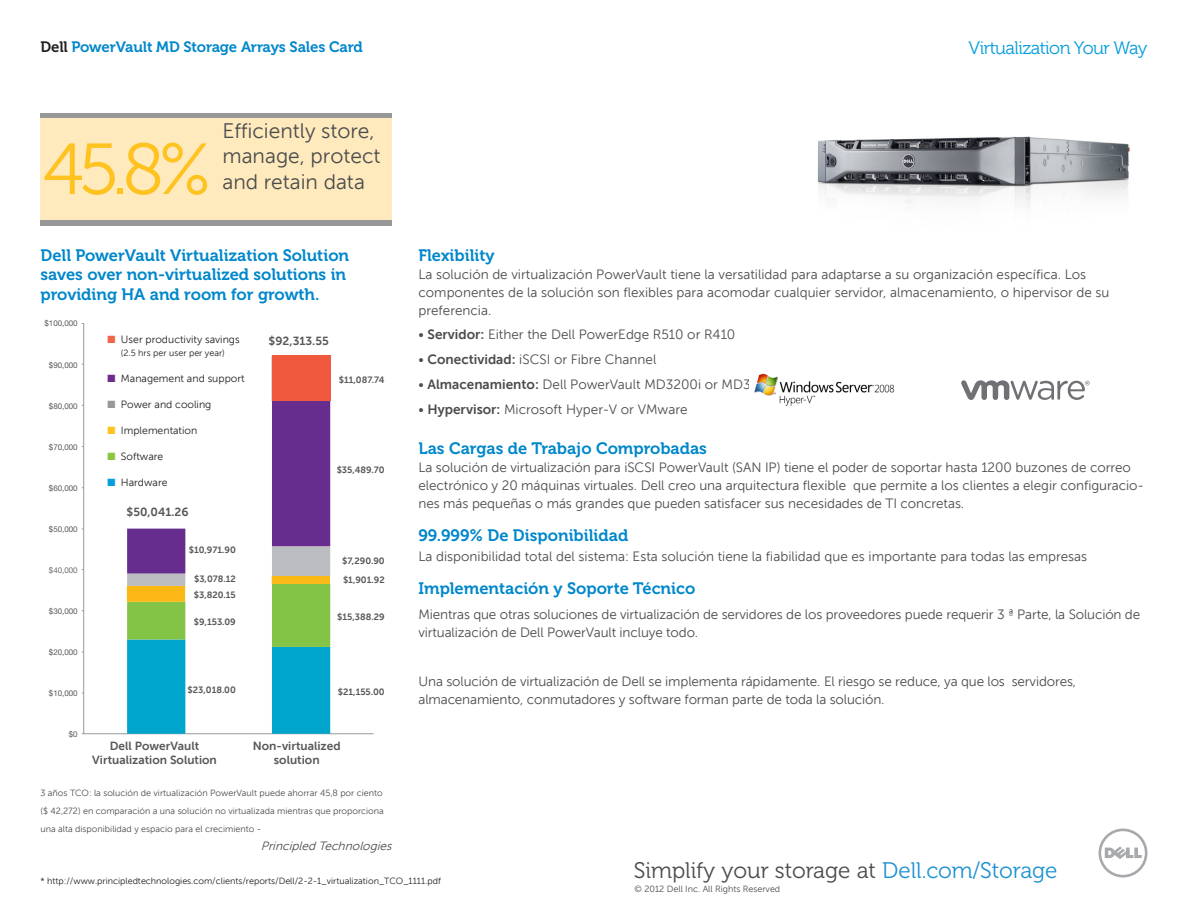
<style>
.page{position:relative;width:1188px;height:918px;background:#fff}
.page>*{position:absolute;margin:0;border:0;box-sizing:border-box;transform-origin:0 0}
.Table_Text{font:72px "Museo Sans For Dell";color:#fec221}
.t1{font:22.5px "Museo 300";color:#4b4c4d}
.Table_Text-2{font:21px/25.2px "Museo Sans For Dell";color:#4b4c4d}
.t2{font:18px "Museo For Dell";letter-spacing:-.03em;color:#069ddc}
.Page_3_Paragraph_Hea{font:16.5px/19.8px "Museo 700";color:#0087cb}
.t3{font:15px "Museo 700";letter-spacing:-.01em;color:#0087cb}
.Page_3_Body_Text{font:13.5px/18px "Museo Sans For Dell";letter-spacing:-.005em;color:#4b4c4d}
.Page_3_Body_Bullet{font:13.5px "Museo Sans For Dell";color:#4b4c4d}
.Page_3_Body_Text-2{font:italic 12px "Museo Sans For Dell";color:#4b4c4d}
.t4{font:700 11.85px/14.2px "Museo Sans For Dell";color:#57585a;text-align:center}
.Table_Text-3{font:10.5px "Museo Sans For Dell";color:#231f20}
.t5{font:700 9.15px/16px "Museo Sans For Dell";color:#57585a}
.Page_3_Body_Text-3{font:9px/18px "Museo Sans For Dell";color:#4b4c4d;text-align:justify}
.Table_Text-4{font:9px "Museo Sans For Dell";color:#231f20}
.t6{font:7.95px "Helvetica Neue LT Std";color:#57585a}
.t7{font:7.95px "Helvetica Neue LT Std";color:#6c6d70}
.s1{color:#231f20}
.s2{color:#f26648}
.s3{color:#6e2a8e}
.s4{color:#989898}
.s5{color:#fec221}
.s6{color:#8bc63e}
.s7{color:#069ddc}
.s8{font-weight:700}
.s9{color:#1f92d1}
</style>
<div class="page">
<svg style="left:1099px;top:829px;width:49px;height:48px"></svg>
<hr style="left:84px;top:733px;width:290px;height:1px;background:#989898">
<img style="left:271px;top:355px;width:60px;height:49px">
<svg style="left:127px;top:400px;width:203px;height:334px"></svg>
<div style="left:272px;top:355px;width:58px;height:45px;background:#f0593e"></div>
<hr style="left:83px;top:323px;width:1px;height:411px;background:#989898">
<div style="left:40px;top:113px;width:352px;height:112px;background:#989898"></div>
<div style="left:40px;top:118px;width:352px;height:102px;background:#feeabd"></div>
<img style="left:817px;top:136px;width:313px;height:70px">
<svg style="left:961px;top:380px;width:129px;height:20px"></svg>
<img style="left:754px;top:373px;width:141px;height:33px">
<p class="t3" style="left:40px;top:38px;width:324px"><span class="s1">Dell</span> PowerVault MD Storage Arrays Sales Card</p>
<h3 class="t2" style="left:969px;top:38px;width:180px">Virtualization Your Way</h3>
<p class="Table_Text" style="left:42px;top:130px;width:171px">45.8%</p>
<p class="Table_Text-2" style="left:222px;top:118px;width:160px">Efficiently store, manage, protect and retain data</p>
<p class="Page_3_Paragraph_Hea" style="left:40px;top:245px;width:310px">Dell PowerVault Virtualization Solution saves over non-virtualized solutions in providing HA and room for growth.</p>
<p class="Table_Text-3" style="left:107px;top:334px;width:134px"><span class="s2">■</span> User productivity savings</p>
<p class="Table_Text-4" style="left:121px;top:348px;width:105px">(2.5 hrs per user per year)</p>
<p class="Table_Text-3" style="left:107px;top:372px;width:139px"><span class="s3">■</span> Management and support</p>
<p class="Table_Text-3" style="left:107px;top:398px;width:105px"><span class="s4">■</span> Power and cooling</p>
<p class="Table_Text-3" style="left:107px;top:425px;width:91px"><span class="s5">■</span> Implementation</p>
<p class="Table_Text-3" style="left:107px;top:451px;width:57px"><span class="s6">■</span> Software</p>
<p class="Table_Text-3" style="left:107px;top:477px;width:62px"><span class="s7">■</span> Hardware</p>
<p class="t6" style="left:44px;top:319px;width:35px">$100,000</p>
<p class="t4" style="left:269px;top:334px;width:62px">$92,313.55</p>
<p class="t6" style="left:49px;top:360px;width:30px">$90,000</p>
<p class="t5" style="left:339px;top:372px;width:47px">$11,087.74</p>
<p class="t6" style="left:49px;top:401px;width:30px">$80,000</p>
<p class="t6" style="left:49px;top:442px;width:30px">$70,000</p>
<p class="t5" style="left:337px;top:462px;width:50px">$35,489.70</p>
<p class="t6" style="left:49px;top:483px;width:30px">$60,000</p>
<p class="t6" style="left:49px;top:524px;width:30px">$50,000</p>
<p class="t7" style="left:49px;top:565px;width:30px">$40,000</p>
<p class="t6" style="left:49px;top:606px;width:30px">$30,000</p>
<p class="t6" style="left:49px;top:647px;width:30px">$20,000</p>
<p class="t6" style="left:49px;top:688px;width:30px">$10,000</p>
<p class="t6" style="left:69px;top:730px;width:10px">$0</p>
<p class="t4" style="left:127px;top:505px;width:63px">$50,041.26</p>
<p class="t5" style="left:189px;top:542px;width:49px">$10,971.90</p>
<p class="t5" style="left:194px;top:571px;width:44px">$3,078.12 $3,820.15</p>
<p class="t5" style="left:194px;top:614px;width:43px">$9,153.09</p>
<p class="t5" style="left:188px;top:682px;width:50px">$23,018.00</p>
<p class="t5" style="left:342px;top:551px;width:44px;line-height:19px">$7,290.90 $1,901.92</p>
<p class="t5" style="left:337px;top:609px;width:49px">$15,388.29</p>
<p class="t5" style="left:338px;top:684px;width:48px">$21,155.00</p>
<p class="t4" style="left:92px;top:739px;width:126px">Dell PowerVault<br>Virtualization Solution</p>
<p class="t4" style="left:253px;top:739px;width:89px">Non-virtualized solution</p>
<p class="Page_3_Body_Text-3" style="left:40px;top:784px;width:345px">3 años TCO: la solución de virtualización PowerVault puede ahorrar 45,8 por ciento ($ 42,272) en comparación a una solución no virtualizada mientras que proporciona una alta disponibilidad y espacio para el crecimiento -</p>
<p class="Page_3_Body_Text-2" style="left:261px;top:840px;width:136px">Principled Technologies</p>
<p class="Page_3_Paragraph_Hea" style="left:418px;top:245px;width:77px">Flexibility</p>
<p class="Page_3_Body_Text" style="left:418px;top:265px;width:693px">La solución de virtualización PowerVault tiene la versatilidad para adaptarse a su organización específica. Los componentes de la solución son flexibles para acomodar cualquier servidor, almacenamiento, o hipervisor de su preferencia.</p>
<p class="Page_3_Body_Bullet" style="left:418px;top:327px;width:318px">• <span class="s8">Servidor:</span> Either the Dell PowerEdge R510 or R410</p>
<p class="Page_3_Body_Bullet" style="left:418px;top:352px;width:239px">• <span class="s8">Conectividad:</span> iSCSI or Fibre Channel</p>
<p class="Page_3_Body_Bullet" style="left:418px;top:377px;width:363px">• <span class="s8">Almacenamiento:</span> Dell PowerVault MD3200i or MD3600f</p>
<p class="Page_3_Body_Bullet" style="left:418px;top:402px;width:271px">• <span class="s8">Hypervisor:</span> Microsoft Hyper-V or VMware</p>
<p class="Page_3_Paragraph_Hea" style="left:418px;top:438px;width:290px">Las Cargas de Trabajo Comprobadas</p>
<p class="Page_3_Body_Text" style="left:418px;top:458px;width:727px">La solución de virtualización para iSCSI PowerVault (SAN IP) tiene el poder de soportar hasta 1200 buzones de correo electrónico y 20 máquinas virtuales. Dell creo una arquitectura flexible que permite a los clientes a elegir configuracio&shy;nes más pequeñas o más grandes que pueden satisfacer sus necesidades de TI concretas.</p>
<p class="Page_3_Paragraph_Hea" style="left:418px;top:526px;width:211px">99.999% De Disponibilidad</p>
<p class="Page_3_Body_Text" style="left:418px;top:547px;width:670px">La disponibilidad total del sistema: Esta solución tiene la fiabilidad que es importante para todas las empresas</p>
<p class="Page_3_Paragraph_Hea" style="left:418px;top:579px;width:278px">Implementación y Soporte Técnico</p>
<p class="Page_3_Body_Text" style="left:418px;top:605px;width:723px">Mientras que otras soluciones de virtualización de servidores de los proveedores puede requerir 3 ª Parte, la Solución de virtualización de Dell PowerVault incluye todo.</p>
<p class="Page_3_Body_Text" style="left:418px;top:673px;width:659px">Una solución de virtualización de Dell se implementa rápidamente. El riesgo se reduce, ya que los servidores, almacenamiento, conmutadores y software forman parte de toda la solución.</p>
<p class="Table_Text-4" style="left:40px;top:876px;width:402px">* http://www.principledtechnologies.com/clients/reports/Dell/2-2-1_virtualization_TCO_1111.pdf</p>
<h2 class="t1" style="left:634px;top:859px;width:425px">Simplify your storage at <span class="s9">Dell.com/Storage</span></h2>
<p class="Page_3_Body_Text-3" style="left:634px;top:880px;width:147px">© 2012 Dell Inc. All Rights Reserved</p>
</div>
